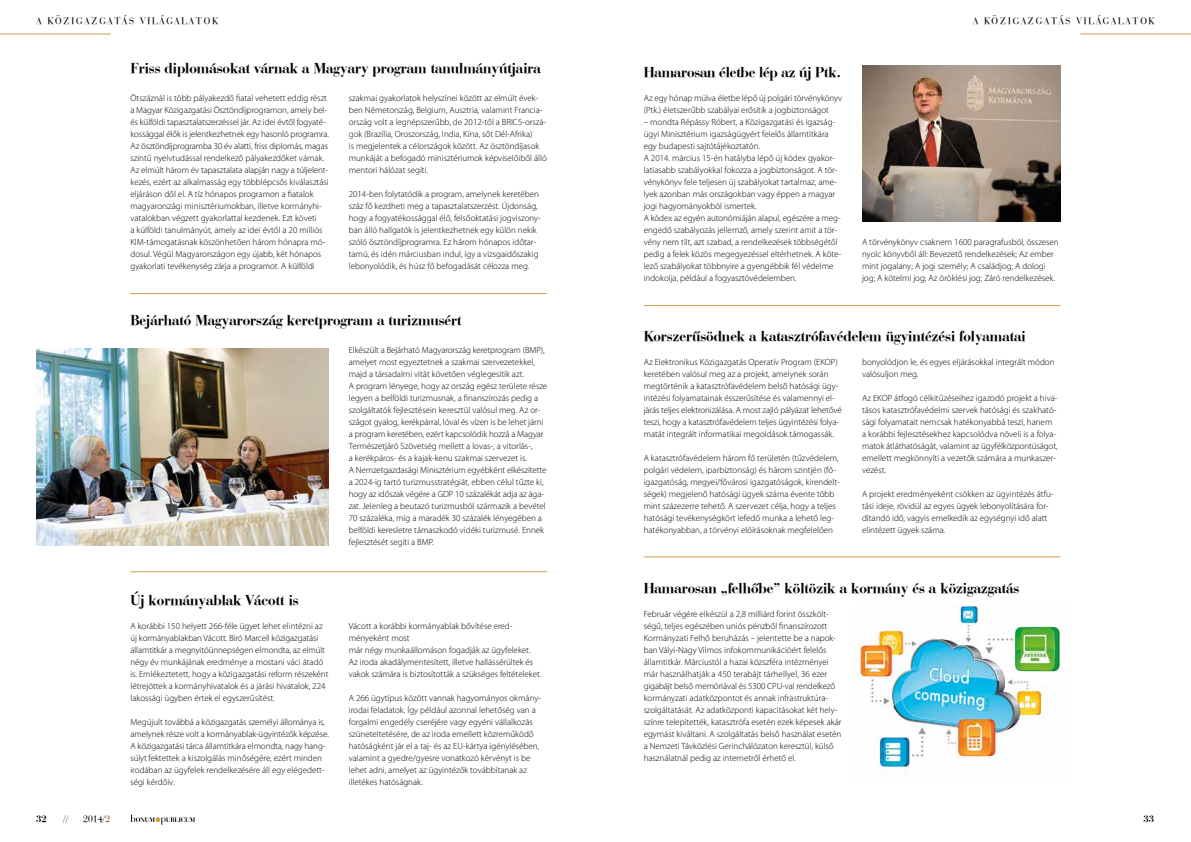
<style>
.page{position:relative;width:1191px;height:842px;background:#fff}
.page>*{position:absolute;margin:0;border:0;box-sizing:border-box;transform-origin:0 0}
.t1{font:15px "Bauer Bodoni HU Bold";color:#000}
.t2{font:10px "Bauer Bodoni HU Normal";letter-spacing:.2em;color:#000}
.t3{font:10px "Bauer Bodoni HU Bold";color:#000}
.t4{font:300 9px/12px "Myriad Pro";color:#000}
.s1{font-family:"Bauer Bodoni HU Bold"}
.s2{font-family:"Bauer Bodoni HU Bold";color:#9e7939}
</style>
<div class="page">
<svg style="left:130px;top:814px;width:65px;height:10px"></svg>
<hr style="left:0;top:34px;width:111px;height:1px;background:#d09d4a">
<hr style="left:1080px;top:34px;width:111px;height:1px;background:#d09d4a">
<img style="left:37px;top:348px;width:292px;height:197px">
<img style="left:862px;top:65px;width:198px;height:156px">
<hr style="left:130px;top:293px;width:417px;height:1px;background:#d09d4a">
<hr style="left:130px;top:571px;width:417px;height:1px;background:#d09d4a">
<hr style="left:643px;top:305px;width:417px;height:1px;background:#d09d4a">
<hr style="left:643px;top:556px;width:417px;height:1px;background:#d09d4a">
<img style="left:854px;top:605px;width:206px;height:169px">
<p class="t2" style="left:37px;top:15px;width:182px">A KÖZIGAZGATÁS VILÁGALATOK</p>
<p class="t2" style="left:973px;top:15px;width:182px">A KÖZIGAZGATÁS VILÁGALATOK</p>
<p class="t1" style="left:130px;top:59px;width:412px">Friss diplomásokat várnak a Magyary program tanulmányútjaira</p>
<p class="t4" style="left:130px;top:92px;width:200px">Ötszáznál is több pályakezdő fiatal vehetett eddig részt a Magyar Közigazgatási Ösztöndíjprogramon, amely bel&shy;és külföldi tapasztalatszerzéssel jár. Az idei évtől fogyaté&shy;kossággal élők is jelentkezhetnek egy hasonló programra.<br>Az ösztöndíjprogramba 30 év alatti, friss diplomás, magas szintű nyelvtudással rendelkező pályakezdőket várnak.<br>Az elmúlt három év tapasztalata alapján nagy a túljelent&shy;kezés, ezért az alkalmasság egy többlépcsős kiválasztási eljáráson dől el. A tíz hónapos programon a fiatalok magyarországi minisztériumokban, illetve kormányhi&shy;vatalokban végzett gyakorlattal kezdenek. Ezt követi<br>a külföldi tanulmányút, amely az idei évtől a 20 milliós KIM-támogatásnak köszönhetően három hónapra mó&shy;dosul. Végül Magyarországon egy újabb, két hónapos gyakorlati tevékenység zárja a programot. A külföldi</p>
<p class="t4" style="left:349px;top:92px;width:200px">szakmai gyakorlatok helyszínei között az elmúlt évek&shy;ben Németország, Belgium, Ausztria, valamint Francia&shy;ország volt a legnépszerűbb, de 2012-től a BRICS-orszá&shy;gok (Brazília, Oroszország, India, Kína, sőt Dél-Afrika)<br>is megjelentek a célországok között. Az ösztöndíjasok munkáját a befogadó minisztériumok képviselőiből álló mentori hálózat segíti.</p>
<p class="t4" style="left:349px;top:188px;width:193px">2014-ben folytatódik a program, amelynek keretében száz fő kezdheti meg a tapasztalatszerzést. Újdonság, hogy a fogyatékossággal élő, felsőoktatási jogviszony&shy;ban álló hallgatók is jelentkezhetnek egy külön nekik szóló ösztöndíjprogramra. Ez három hónapos időtar&shy;tamú, és idén márciusban indul, így a vizsgaidőszakig lebonyolódik, és húsz fő befogadását célozza meg.</p>
<p class="t1" style="left:130px;top:311px;width:333px">Bejárható Magyarország keretprogram a turizmusért</p>
<p class="t1" style="left:130px;top:591px;width:170px">Új kormányablak Vácott is</p>
<p class="t4" style="left:130px;top:620px;width:200px">A korábbi 150 helyett 266-féle ügyet lehet elintézni az új kormányablakban Vácott. Bíró Marcell közigazgatási államtitkár a megnyitóünnepségen elmondta, az elmúlt négy év munkájának eredménye a mostani váci átadó is. Emlékeztetett, hogy a közigazgatási reform részeként létrejöttek a kormányhivatalok és a járási hivatalok, 224 lakossági ügyben értek el egyszerűsítést.</p>
<p class="t4" style="left:130px;top:716px;width:200px">Megújult továbbá a közigazgatás személyi állománya is, amelynek része volt a kormányablak-ügyintézők képzése.<br>A közigazgatási tárca államtitkára elmondta, nagy hang&shy;súlyt fektettek a kiszolgálás minőségére, ezért minden irodában az ügyfelek rendelkezésére áll egy elégedett&shy;ségi kérdőív.</p>
<p class="t4" style="left:349px;top:344px;width:200px">Elkészült a Bejárható Magyarország keretprogram (BMP), amelyet most egyeztetnek a szakmai szervezetekkel, majd a társadalmi vitát követően véglegesítik azt.<br>A program lényege, hogy az ország egész területe része legyen a belföldi turizmusnak, a finanszírozás pedig a szolgáltatók fejlesztésein keresztül valósul meg. Az or&shy;szágot gyalog, kerékpárral, lóval és vízen is be lehet járni a program keretében, ezért kapcsolódik hozzá a Magyar Természetjáró Szövetség mellett a lovas-, a vitorlás-,<br>a kerékpáros- és a kajak-kenu szakmai szervezet is.<br>A Nemzetgazdasági Minisztérium egyébként elkészítette a 2024-ig tartó turizmusstratégiát, ebben célul tűzte ki, hogy az időszak végére a GDP 10 százalékát adja az ága&shy;zat. Jelenleg a beutazó turizmusból származik a bevétel 70 százaléka, míg a maradék 30 százalék lényegében a belföldi keresletre támaszkodó vidéki turizmusé. Ennek fejlesztését segíti a BMP.</p>
<p class="t4" style="left:349px;top:620px;width:194px">Vácott a korábbi kormányablak bővítése ered&shy;ményeként most<br>már négy munkaállomáson fogadják az ügyfeleket.<br>Az iroda akadálymentesített, illetve hallássérültek és vakok számára is biztosították a szükséges feltételeket.</p>
<p class="t4" style="left:349px;top:692px;width:194px">A 266 ügytípus között vannak hagyományos okmány&shy;irodai feladatok. Így például azonnal lehetőség van a forgalmi engedély cseréjére vagy egyéni vállalkozás szüneteltetésére, de az iroda emellett közreműködő hatóságként jár el a taj- és az EU-kártya igénylésében, valamint a gyedre/gyesre vonatkozó kérvényt is be lehet adni, amelyet az ügyintézők továbbítanak az illetékes hatóságnak.</p>
<p class="t1" style="left:643px;top:63px;width:198px">Hamarosan életbe lép az új Ptk.</p>
<p class="t4" style="left:643px;top:92px;width:200px">Az egy hónap múlva életbe lépő új polgári törvénykönyv (Ptk.) életszerűbb szabályai erősítik a jogbiztonságot</p>
<p class="t4" style="left:643px;top:116px;width:199px">– mondta Répássy Róbert, a Közigazgatási és Igazság&shy;ügyi Minisztérium igazságügyért felelős államtitkára egy budapesti sajtótájékoztatón.<br>A 2014. március 15-én hatályba lépő új kódex gyakor&shy;latiasabb szabályokkal fokozza a jogbiztonságot. A tör&shy;vénykönyv fele teljesen új szabályokat tartalmaz, ame&shy;lyek azonban más országokban vagy éppen a magyar jogi hagyományokból ismertek.<br>A kódex az egyén autonómiáján alapul, egészére a meg&shy;engedő szabályozás jellemző, amely szerint amit a tör&shy;vény nem tilt, azt szabad, a rendelkezések többségétől pedig a felek közös megegyezéssel eltérhetnek. A köte&shy;lező szabályokat többnyire a gyengébbik fél védelme indokolja, például a fogyasztóvédelemben.</p>
<p class="t4" style="left:862px;top:236px;width:198px">A törvénykönyv csaknem 1600 paragrafusból, összesen nyolc könyvből áll: Bevezető rendelkezések; Az ember mint jogalany; A jogi személy; A családjog; A dologi jog; A kötelmi jog; Az öröklési jog; Záró rendelkezések.</p>
<p class="t1" style="left:643px;top:327px;width:383px">Korszerűsödnek a katasztrófavédelem ügyintézési folyamatai</p>
<p class="t4" style="left:862px;top:356px;width:194px">bonyolódjon le, és egyes eljárásokkal integrált módon valósuljon meg.</p>
<p class="t4" style="left:862px;top:392px;width:197px">Az EKOP átfogó célkitűzéseihez igazodó projekt a hiva&shy;tásos katasztrófavédelmi szervek hatósági és szakható&shy;sági folyamatait nemcsak hatékonyabbá teszi, hanem a korábbi fejlesztésekhez kapcsolódva növeli is a folya&shy;matok átláthatóságát, valamint az ügyfélközpontúságot, emellett megkönnyíti a vezetők számára a munkaszer&shy;vezést.</p>
<p class="t4" style="left:862px;top:488px;width:193px">A projekt eredményeként csökken az ügyintézés átfu&shy;tási ideje, rövidül az egyes ügyek lebonyolítására for&shy;dítandó idő, vagyis emelkedik az egységnyi idő alatt elintézett ügyek száma.</p>
<p class="t4" style="left:643px;top:356px;width:199px">Az Elektronikus Közigazgatás Operatív Program (EKOP) keretében valósul meg az a projekt, amelynek során megtörténik a katasztrófavédelem belső hatósági ügy&shy;intézési folyamatainak ésszerűsítése és valamennyi el&shy;járás teljes elektronizálása. A most zajló pályázat lehetővé teszi, hogy a katasztrófavédelem teljes ügyintézési folya&shy;matát integrált informatikai megoldások támogassák.</p>
<p class="t4" style="left:643px;top:452px;width:197px">A katasztrófavédelem három fő területén (tűzvédelem, polgári védelem, iparbiztonság) és három szintjén (fő&shy;igazgatóság, megyei/fővárosi igazgatóságok, kirendelt&shy;ségek) megjelenő hatósági ügyek száma évente több mint százezerre tehető. A szervezet célja, hogy a teljes hatósági tevékenységkört lefedő munka a lehető leg&shy;hatékonyabban, a törvényi előírásoknak megfelelően</p>
<p class="t1" style="left:643px;top:579px;width:377px">Hamarosan „felhőbe” költözik a kormány és a közigazgatás</p>
<p class="t4" style="left:643px;top:608px;width:199px">Február végére elkészül a 2,8 milliárd forint összkölt&shy;ségű, teljes egészében uniós pénzből finanszírozott Kormányzati Felhő beruházás – jelentette be a napok&shy;ban Vályi-Nagy Vilmos infokommunikációért felelős államtitkár. Márciustól a hazai közszféra intézményei már használhatják a 450 terabájt tárhellyel, 36 ezer gigabájt belső memóriával és 5300 CPU-val rendelkező kormányzati adatközpontot és annak infrastruktúra&shy;szolgáltatását. Az adatközponti kapacitásokat két hely&shy;színre telepítették, katasztrófa esetén ezek képesek akár egymást kiváltani. A szolgáltatás belső használat esetén a Nemzeti Távközlési Gerinchálózaton keresztül, külső használatnál pedig az internetről érhető el.</p>
<p class="t3" style="left:36px;top:812px;width:12px">32</p>
<p class="t2" style="left:63px;top:812px;width:7px">//</p>
<p class="t2" style="left:83px;top:812px;width:29px">2014<span class="s1">/</span><span class="s2">2</span></p>
<p class="t3" style="left:1143px;top:812px;width:12px">33</p>
</div>
